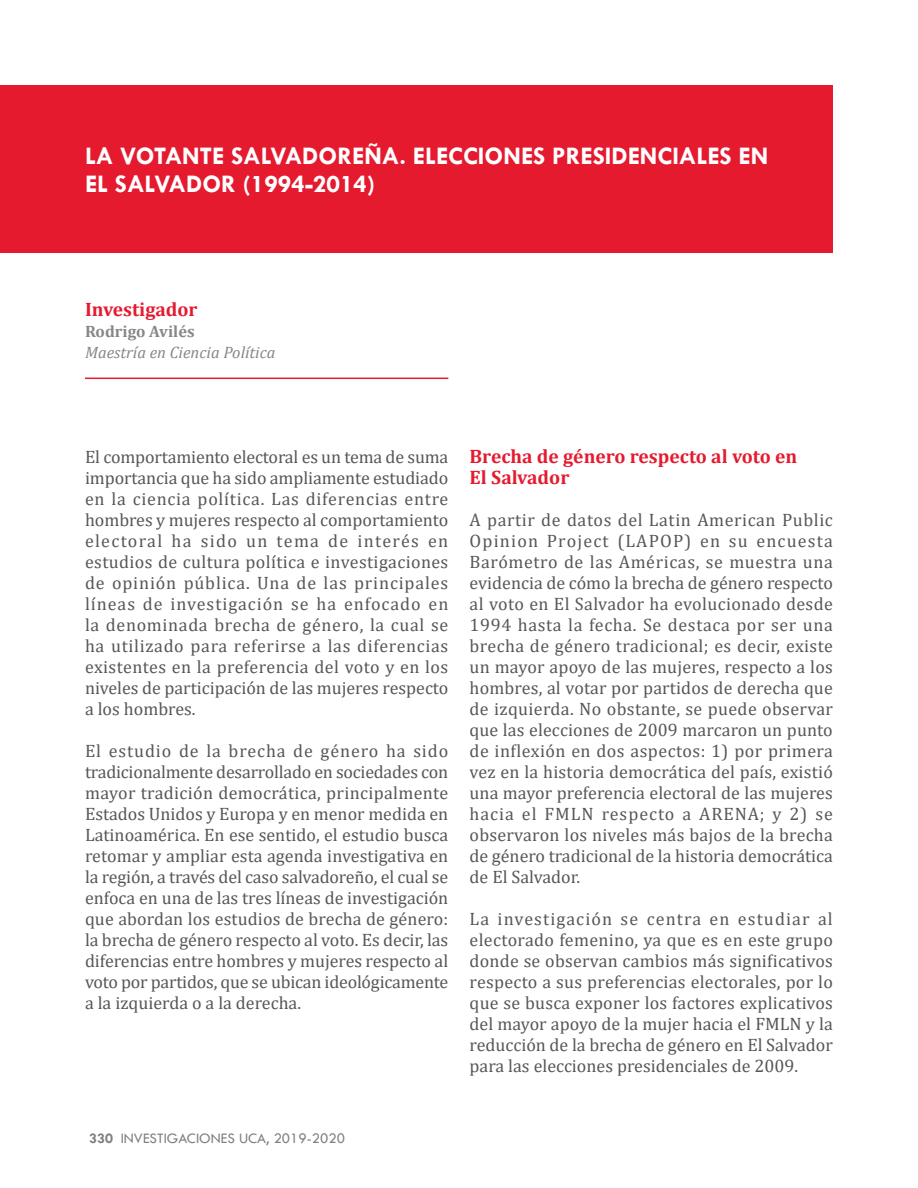
<style>
.page{position:relative;width:918px;height:1188px;background:#fff}
.page>*{position:absolute;margin:0;border:0;box-sizing:border-box;transform-origin:0 0}
.t1{font:700 25.5px/28.5px "Tw Cen";color:#fff}
.t2{font:700 19.5px/21px "Cambria";color:#e51a2f}
.t3{font:18px/21px "Cambria";color:#575756;text-align:justify}
.t4{font:italic 16.5px "Cambria";color:#878787}
.t5{font:700 16.5px "Cambria";color:#878787}
.t6{font:15px "Tw Cen";color:#808080}
.s1{font-weight:700}
</style>
<div class="page">
<div style="left:0;top:85px;width:833px;height:168px;background:#e51a2f"></div>
<hr style="left:85px;top:378px;width:363px;height:1px;background:#e51a2f">
<h1 class="t1" style="left:85px;top:141px;width:685px">LA VOTANTE SALVADOREÑA. ELECCIONES PRESIDENCIALES EN<br>EL SALVADOR (1994-2014)</h1>
<p class="t2" style="left:85px;top:298px;width:114px">Investigador</p>
<p class="t5" style="left:85px;top:320px;width:111px">Rodrigo Avilés</p>
<p class="t4" style="left:85px;top:341px;width:192px">Maestría en Ciencia Política</p>
<p class="t3" style="left:85px;top:446px;width:365px">El comportamiento electoral es un tema de suma importancia que ha sido ampliamente estudiado en la ciencia política. Las diferencias entre hombres y mujeres respecto al comportamiento electoral ha sido un tema de interés en estudios de cultura política e investigaciones de opinión pública. Una de las principales líneas de investigación se ha enfocado en la denominada brecha de género, la cual se ha utilizado para referirse a las diferencias existentes en la preferencia del voto y en los niveles de participación de las mujeres respecto a los hombres.</p>
<p class="t3" style="left:85px;top:740px;width:365px">El estudio de la brecha de género ha sido tradicionalmente desarrollado en sociedades con mayor tradición democrática, principalmente Estados Unidos y Europa y en menor medida en Latinoamérica. En ese sentido, el estudio busca retomar y ampliar esta agenda investigativa en la región, a través del caso salvadoreño, el cual se enfoca en una de las tres líneas de investigación que abordan los estudios de brecha de género: la brecha de género respecto al voto. Es decir, las diferencias entre hombres y mujeres respecto al voto por partidos, que se ubican ideológicamente a la izquierda o a la derecha.</p>
<p class="t2" style="left:470px;top:445px;width:329px">Brecha de género respecto al voto en<br>El Salvador</p>
<p class="t3" style="left:470px;top:509px;width:365px">A partir de datos del Latin American Public Opinion Project (LAPOP) en su encuesta Barómetro de las Américas, se muestra una evidencia de cómo la brecha de género respecto al voto en El Salvador ha evolucionado desde 1994 hasta la fecha. Se destaca por ser una brecha de género tradicional; es decir, existe un mayor apoyo de las mujeres, respecto a los hombres, al votar por partidos de derecha que de izquierda. No obstante, se puede observar que las elecciones de 2009 marcaron un punto de inflexión en dos aspectos: 1) por primera vez en la historia democrática del país, existió una mayor preferencia electoral de las mujeres hacia el FMLN respecto a ARENA; y 2) se observaron los niveles más bajos de la brecha de género tradicional de la historia democrática de El Salvador.</p>
<p class="t3" style="left:470px;top:908px;width:365px">La investigación se centra en estudiar al electorado femenino, ya que es en este grupo donde se observan cambios más significativos respecto a sus preferencias electorales, por lo que se busca exponer los factores explicativos del mayor apoyo de la mujer hacia el FMLN y la reducción de la brecha de género en El Salvador para las elecciones presidenciales de 2009.</p>
<p class="t6" style="left:89px;top:1129px;width:257px"><span class="s1">330</span> INVESTIGACIONES UCA, 2019-2020</p>
</div>
